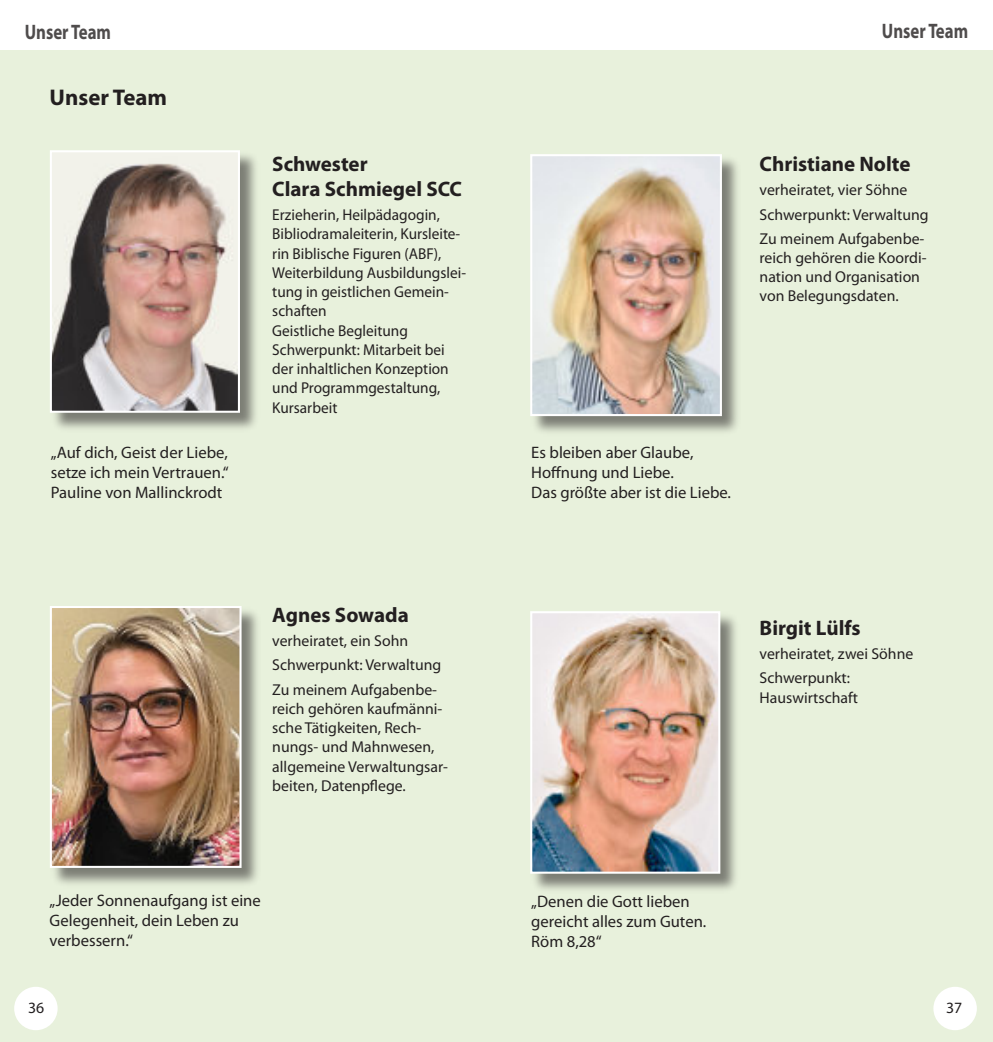
<style>
.page{position:relative;width:993px;height:1042px;background:#fff}
.page>*{position:absolute;margin:0;border:0;box-sizing:border-box;transform-origin:0 0}
.t1{font:700 22.75px "Myriad Pro";color:#231f20}
.t2{font:700 21px/25.2px "Myriad Pro";color:#231f20}
.t3{font:700 21px "Myriad Pro";color:#4f4c4c;scale:.8 1}
.t4{font:16.62px/19.9px "Myriad Pro";color:#231f20}
.t5{font:15.75px/19.2px "Myriad Pro";color:#231f20}
</style>
<div class="page">
<div style="left:0;top:51px;width:496px;height:991px;background:#e8f1dc"></div>
<div style="left:496px;top:51px;width:496px;height:991px;background:#e8f1dc"></div>
<div style="left:933px;top:987px;width:43px;height:43px;background:#fff;border-radius:50%"></div>
<div style="left:14px;top:987px;width:44px;height:43px;background:#fff;border-radius:50%"></div>
<img style="left:54px;top:154px;width:202px;height:275px">
<img style="left:53px;top:153px;width:184px;height:257px">
<div style="left:50px;top:150px;width:190px;height:263px;border:2px solid #fff"></div>
<img style="left:530px;top:612px;width:206px;height:278px">
<img style="left:533px;top:614px;width:184px;height:256px">
<div style="left:530px;top:611px;width:190px;height:262px;border:2px solid #fff"></div>
<img style="left:534px;top:154px;width:204px;height:278px">
<img style="left:533px;top:157px;width:185px;height:256px">
<div style="left:530px;top:154px;width:191px;height:262px;border:2px solid #fff"></div>
<img style="left:54px;top:606px;width:204px;height:278px">
<img style="left:53px;top:609px;width:185px;height:256px">
<div style="left:50px;top:606px;width:191px;height:262px;border:2px solid #fff"></div>
<h2 class="t3" style="left:25px;top:24px;width:109px">Unser Team</h2>
<h2 class="t3" style="left:881px;top:23px;width:109px">Unser Team</h2>
<h1 class="t1" style="left:50px;top:88px;width:119px">Unser Team</h1>
<p class="t4" style="left:51px;top:443px;width:179px;text-align:justify">„Auf dich, Geist der Liebe, setze ich mein Vertrauen.“ Pauline von Mallinckrodt</p>
<h2 class="t2" style="left:272px;top:153px;width:191px">Schwester<br>Clara Schmiegel SCC</h2>
<p class="t5" style="left:272px;top:206px;width:195px">Erzieherin, Heilpädagogin,<br>Bibliodramaleiterin, Kursleite&shy;rin Biblische Figuren (ABF),<br>Weiterbildung Ausbildungslei&shy;tung in geistlichen Gemein&shy;schaften<br>Geistliche Begleitung<br>Schwerpunkt: Mitarbeit bei der inhaltlichen Konzeption und Programmgestaltung,<br>Kursarbeit</p>
<h2 class="t2" style="left:272px;top:604px;width:138px">Agnes Sowada</h2>
<p class="t5" style="left:272px;top:630px;width:170px;line-height:24.2px">verheiratet, ein Sohn<br>Schwerpunkt: Verwaltung<br>Zu meinem Aufgabenbe-</p>
<p class="t5" style="left:272px;top:700px;width:177px">reich gehören kaufmänni&shy;sche Tätigkeiten, Rech&shy;nungs- und Mahnwesen, allgemeine Verwaltungsar&shy;beiten, Datenpflege.</p>
<p class="t4" style="left:50px;top:892px;width:213px">„Jeder Sonnenaufgang ist eine<br>Gelegenheit, dein Leben zu verbessern.“</p>
<h2 class="t2" style="left:759px;top:153px;width:152px">Christiane Nolte</h2>
<p class="t5" style="left:759px;top:179px;width:170px;line-height:24.2px">verheiratet, vier Söhne<br>Schwerpunkt: Verwaltung<br>Zu meinem Aufgabenbe-</p>
<p class="t5" style="left:759px;top:249px;width:168px">reich gehören die Koordi&shy;nation und Organisation von Belegungsdaten.</p>
<p class="t4" style="left:531px;top:443px;width:201px">Es bleiben aber Glaube,<br>Hoffnung und Liebe.<br>Das größte aber ist die Liebe.</p>
<h2 class="t2" style="left:759px;top:617px;width:102px">Birgit Lülfs</h2>
<p class="t5" style="left:759px;top:643px;width:155px;line-height:24.2px">verheiratet, zwei Söhne<br>Schwerpunkt:</p>
<p class="t5" style="left:759px;top:689px;width:100px">Hauswirtschaft</p>
<p class="t4" style="left:531px;top:892px;width:177px">„Denen die Gott lieben gereicht alles zum Guten.<br>Röm 8,28“</p>
<p class="t5" style="left:28px;top:1000px;width:18px">36</p>
<p class="t5" style="left:945px;top:1000px;width:18px">37</p>
</div>
